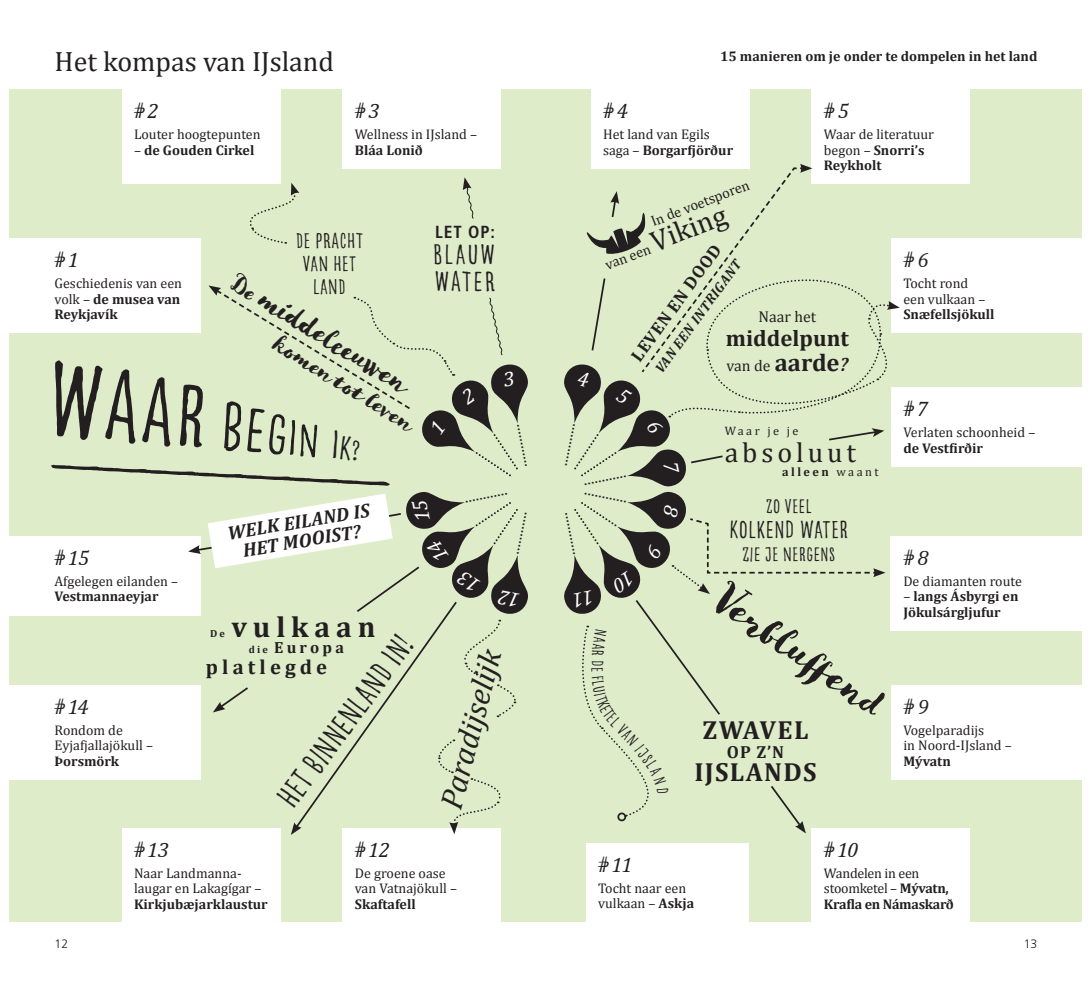
<style>
.page{position:relative;width:1092px;height:993px;background:#fff}
.page>*{position:absolute;margin:0;border:0;box-sizing:border-box;transform-origin:0 0}
.t1{font:113.75px "Goodlife Sans Condensed";color:#231f20}
.t2{font:78.75px "Goodlife Sans Condensed";color:#231f20;scale:2 1}
.t3{font:43.57px "Goodlife Brush";color:#231f20}
.t4{font:35px "Goodlife Sans Condensed";color:#231f20}
.t5{font:31.5px "Goodlife Brush";color:#231f20}
.t6{font:italic 31.5px "Cambria";color:#231f20}
.t7{font:29.75px/26.2px "Goodlife Sans Condensed";letter-spacing:.05em;color:#231f20}
.t8{font:700 29.4px "Cambria";letter-spacing:.2em;color:#231f20}
.t9{font:29.05px "Cambria";color:#231f20}
.t10{font:28px "Cambria";color:#231f20}
.t11{font:28px "Cambria";letter-spacing:.14em;color:#231f20}
.t12{font:700 26.25px "Cambria";letter-spacing:.05em;color:#231f20}
.t13{font:26.25px "Goodlife Sans Condensed";color:#231f20}
.t14{font:25.55px "Goodlife Brush";color:#231f20}
.t15{font:22.75px/22.8px "Goodlife Sans Condensed";color:#231f20;text-align:center}
.t16{font:700 22.75px "Cambria";color:#231f20}
.t17{font:italic 21px "Cambria";letter-spacing:-.045em;color:#231f20}
.t18{font:21px "Goodlife Sans Condensed";color:#231f20}
.t19{font:700 20.65px "Cambria";letter-spacing:.2em;color:#231f20}
.t20{font:italic 700 19.25px/19.2px "Cambria";color:#231f20;text-align:center}
.t21{font:700 17.5px "Cambria";color:#231f20}
.t22{font:17.5px "DM Frutiger LT Pro 67 Bold Cn";color:#231f20}
.t23{font:700 16.1px "Cambria";letter-spacing:.2em;color:#231f20}
.t24{font:15.75px "Cambria";color:#231f20}
.t25{font:14.53px "Cambria";color:#231f20}
.t26{font:14px/15.8px "Cambria";color:#231f20}
.t27{font:700 14px/15.8px "Cambria";color:#231f20}
.t28{font:14px/15.8px "Cambria";letter-spacing:-.02em;color:#231f20}
.t29{font:italic 700 14px "Cambria";color:#231f20}
.t30{font:700 12.25px "Cambria";letter-spacing:.2em;color:#231f20}
.t31{font:12.25px "Cambria";letter-spacing:.2em;color:#231f20}
.t32{font:300 12.25px "DM Frutiger LT Pro 45";color:#231f20}
.t33{font:700 10.33px "Cambria";color:#231f20}
.s1{font-weight:400}
.s2{font-weight:700}
.s3{font-size:25.55px}
.s4{font-size:105px}
.s5{font-size:98px}
.s6{font-size:92.75px}
.s7{font-size:73.5px}
.s8{font-size:66.5px}
.s9{font-size:59.5px}
.s10{font-size:52.5px}
.s11{font-size:49px}
.s12{font-size:42px}
.s13{font-size:35px}
.s14{font-size:29.75px}
.s15{font-size:10.33px}
.s16{font-weight:700;font-size:24.5px}
.s17{font-weight:700;font-style:italic;font-size:19.25px}
</style>
<div class="page">
<div style="left:10px;top:89px;width:1071px;height:832px;background:#deecca"></div>
<div style="left:122px;top:827px;width:158px;height:94px;background:#fff"></div>
<div style="left:10px;top:238px;width:191px;height:94px;background:#fff"></div>
<div style="left:10px;top:536px;width:191px;height:79px;background:#fff"></div>
<div style="left:10px;top:685px;width:191px;height:94px;background:#fff"></div>
<div style="left:585px;top:842px;width:163px;height:80px;background:#fff"></div>
<div style="left:811px;top:827px;width:159px;height:95px;background:#fff"></div>
<div style="left:890px;top:685px;width:191px;height:94px;background:#fff"></div>
<div style="left:890px;top:536px;width:201px;height:94px;background:#fff"></div>
<div style="left:890px;top:387px;width:191px;height:79px;background:#fff"></div>
<div style="left:890px;top:238px;width:191px;height:94px;background:#fff"></div>
<div style="left:811px;top:89px;width:159px;height:95px;background:#fff"></div>
<div style="left:590px;top:89px;width:159px;height:80px;background:#fff"></div>
<div style="left:342px;top:89px;width:159px;height:80px;background:#fff"></div>
<div style="left:122px;top:89px;width:158px;height:95px;background:#fff"></div>
<svg style="left:249px;top:183px;width:50px;height:61px"></svg>
<svg style="left:463px;top:177px;width:11px;height:42px"></svg>
<div style="left:342px;top:827px;width:159px;height:95px;background:#fff"></div>
<svg style="left:179px;top:285px;width:338px;height:549px"></svg>
<svg style="left:582px;top:164px;width:332px;height:669px"></svg>
<h3 class="t10" style="left:55px;top:45px;width:281px">Het kompas van IJsland</h3>
<h3 class="t17" style="left:147px;top:96px;width:13px">2</h3>
<p class="t26" style="left:134px;top:126px;width:128px">Louter hoogtepunten</p>
<p class="t27" style="left:134px;top:141px;width:122px"><span class="s1">–</span> de Gouden Cirkel</p>
<h3 class="t17" style="left:368px;top:96px;width:13px">3</h3>
<p class="t26" style="left:355px;top:126px;width:124px">Wellness in IJsland –</p>
<p class="t27" style="left:355px;top:141px;width:70px">Bláa Lonið</p>
<h3 class="t15" style="left:296px;top:230px;width:69px">DE PRACHT</h3>
<h3 class="t17" style="left:68px;top:245px;width:13px">1</h3>
<p class="t26" style="left:55px;top:275px;width:129px;text-align:justify">Geschiedenis van een volk – <span class="s2">de musea van Reykjavík</span></p>
<h3 class="t15" style="left:302px;top:253px;width:55px">VAN HET<br>LAND</h3>
<h3 class="t5" style="left:246px;top:262px;width:203px;rotate:32deg"><span class="s3">De</span> midd eleeuwen</h3>
<h3 class="t14" style="left:285px;top:327px;width:161px;rotate:32deg">komen tot leven</h3>
<h1 class="t1" style="left:52px;top:336px;width:318px;rotate:5deg">W<span class="s4">A</span><span class="s5">A</span><span class="s6">R</span><span class="s7">B</span><span class="s8">E</span><span class="s9">G</span><span class="s10">I</span><span class="s11">N</span> <span class="s12">I</span><span class="s13">K</span><span class="s14">?</span></h1>
<h2 class="t2" style="left:55px;top:392px;width:171px;rotate:3deg">_______</h2>
<h3 class="t17" style="left:68px;top:542px;width:23px">15</h3>
<p class="t26" style="left:55px;top:572px;width:125px">Afgelegen eilanden –</p>
<p class="t27" style="left:55px;top:588px;width:105px">Vestmannaeyjar</p>
<h3 class="t17" style="left:68px;top:691px;width:22px">14</h3>
<p class="t26" style="left:55px;top:721px;width:100px">Rondom de<br>Eyjafjallajökull –</p>
<p class="t27" style="left:55px;top:752px;width:66px">Þorsmörk</p>
<h3 class="t20" style="left:226px;top:522px;width:145px;rotate:-9deg">WELK EILAND IS<br>HET MOOIST?</h3>
<h3 class="t8" style="left:231px;top:605px;width:146px">vulkaan</h3>
<p class="t23" style="left:249px;top:636px;width:97px"><span class="s15">die</span> Europa</p>
<h3 class="t19" style="left:206px;top:651px;width:123px">platlegde</h3>
<p class="t33" style="left:210px;top:625px;width:16px">De</p>
<h3 class="t4" style="left:268px;top:790px;width:207px;rotate:-53deg">HET BINNENLAND IN!</h3>
<p class="t22" style="left:435px;top:222px;width:61px">LET OP:</p>
<h3 class="t7" style="left:432px;top:242px;width:64px">BLAUW<br>WATER</h3>
<h3 class="t6" style="left:429px;top:802px;width:165px;rotate:-76deg">Paradijselijk</h3>
<h3 class="t17" style="left:147px;top:834px;width:23px">13</h3>
<p class="t26" style="left:134px;top:864px;width:129px">Naar Landmanna&shy;laugar en Lakagígar –</p>
<p class="t27" style="left:134px;top:895px;width:135px">Kirkjubæjarklaustur</p>
<h3 class="t17" style="left:368px;top:834px;width:23px">12</h3>
<p class="t26" style="left:355px;top:864px;width:104px">De groene oase van Vatnajökull –</p>
<p class="t27" style="left:355px;top:895px;width:62px">Skaftafell</p>
<p class="t27" style="left:720px;top:47px;width:318px">15 manieren om je onder te dompelen in het land</p>
<h3 class="t17" style="left:616px;top:96px;width:13px">4</h3>
<p class="t26" style="left:603px;top:126px;width:131px">Het land van Egils saga – <span class="s2">Borgarfjörður</span></p>
<h3 class="t17" style="left:837px;top:96px;width:13px">5</h3>
<p class="t26" style="left:823px;top:126px;width:112px">Waar de literatuur begon – <span class="s2">Snorri’s<br>Reykholt</span></p>
<p class="t25" style="left:648px;top:213px;width:105px;rotate:-21deg">In de voetsporen</p>
<p class="t25" style="left:602px;top:257px;width:49px;rotate:-21deg">van een</p>
<h3 class="t9" style="left:645px;top:226px;width:81px;rotate:-21deg">Viking</h3>
<p class="t21" style="left:625px;top:352px;width:141px;rotate:-54deg">LEVEN EN DOOD</p>
<p class="t29" style="left:650px;top:365px;width:138px;rotate:-54deg">VAN EEN INTRIGANT</p>
<p class="t24" style="left:758px;top:307px;width:59px">Naar het</p>
<h3 class="t16" style="left:725px;top:322px;width:124px">middelpunt</h3>
<p class="t24" style="left:726px;top:356px;width:123px">van de <span class="s16">aarde</span><span class="s17">?</span></p>
<p class="t31" style="left:724px;top:424px;width:75px">Waar je je</p>
<h3 class="t11" style="left:724px;top:435px;width:133px">absoluut</h3>
<p class="t30" style="left:782px;top:462px;width:98px">alleen <span class="s1">waant</span></p>
<h3 class="t18" style="left:765px;top:494px;width:48px">ZO VEEL</h3>
<h3 class="t13" style="left:729px;top:514px;width:121px">KOLKEND WATER</h3>
<h3 class="t18" style="left:742px;top:542px;width:95px">ZIE JE NERGENS</h3>
<h3 class="t3" style="left:734px;top:571px;width:202px;rotate:35deg">Verbluffend</h3>
<h3 class="t12" style="left:702px;top:711px;width:107px">ZWAVEL</h3>
<p class="t21" style="left:727px;top:739px;width:59px">OP Z’N</p>
<h3 class="t12" style="left:694px;top:753px;width:124px">IJSLANDS</h3>
<h3 class="t17" style="left:917px;top:245px;width:13px">6</h3>
<p class="t26" style="left:903px;top:275px;width:83px">Tocht rond een vulkaan –</p>
<p class="t27" style="left:903px;top:306px;width:92px">Snæfellsjökull</p>
<h3 class="t17" style="left:916px;top:394px;width:13px">7</h3>
<p class="t26" style="left:903px;top:424px;width:133px">Verlaten schoonheid –</p>
<p class="t27" style="left:903px;top:439px;width:81px">de Vestfirðir</p>
<h3 class="t17" style="left:917px;top:542px;width:13px">8</h3>
<p class="t26" style="left:903px;top:572px;width:120px">De diamanten route</p>
<p class="t27" style="left:903px;top:588px;width:117px"><span class="s1">–</span> langs Ásbyrgi en<br>Jökulsárgljufur</p>
<h3 class="t17" style="left:917px;top:691px;width:13px">9</h3>
<p class="t26" style="left:903px;top:721px;width:110px">Vogelparadijs<br>in Noord-IJsland –</p>
<p class="t27" style="left:903px;top:752px;width:49px">Mývatn</p>
<h3 class="t17" style="left:611px;top:849px;width:23px">11</h3>
<p class="t26" style="left:598px;top:879px;width:98px">Tocht naar een vulkaan – <span class="s2">Askja</span></p>
<h3 class="t17" style="left:837px;top:834px;width:22px">10</h3>
<p class="t28" style="left:823px;top:864px;width:131px">Wandelen in een stoomketel – <span class="s2">Mývatn,<br>Krafla en Námaskarð</span></p>
<p class="t32" style="left:55px;top:935px;width:15px">12</p>
<p class="t32" style="left:1023px;top:935px;width:15px">13</p>
</div>
